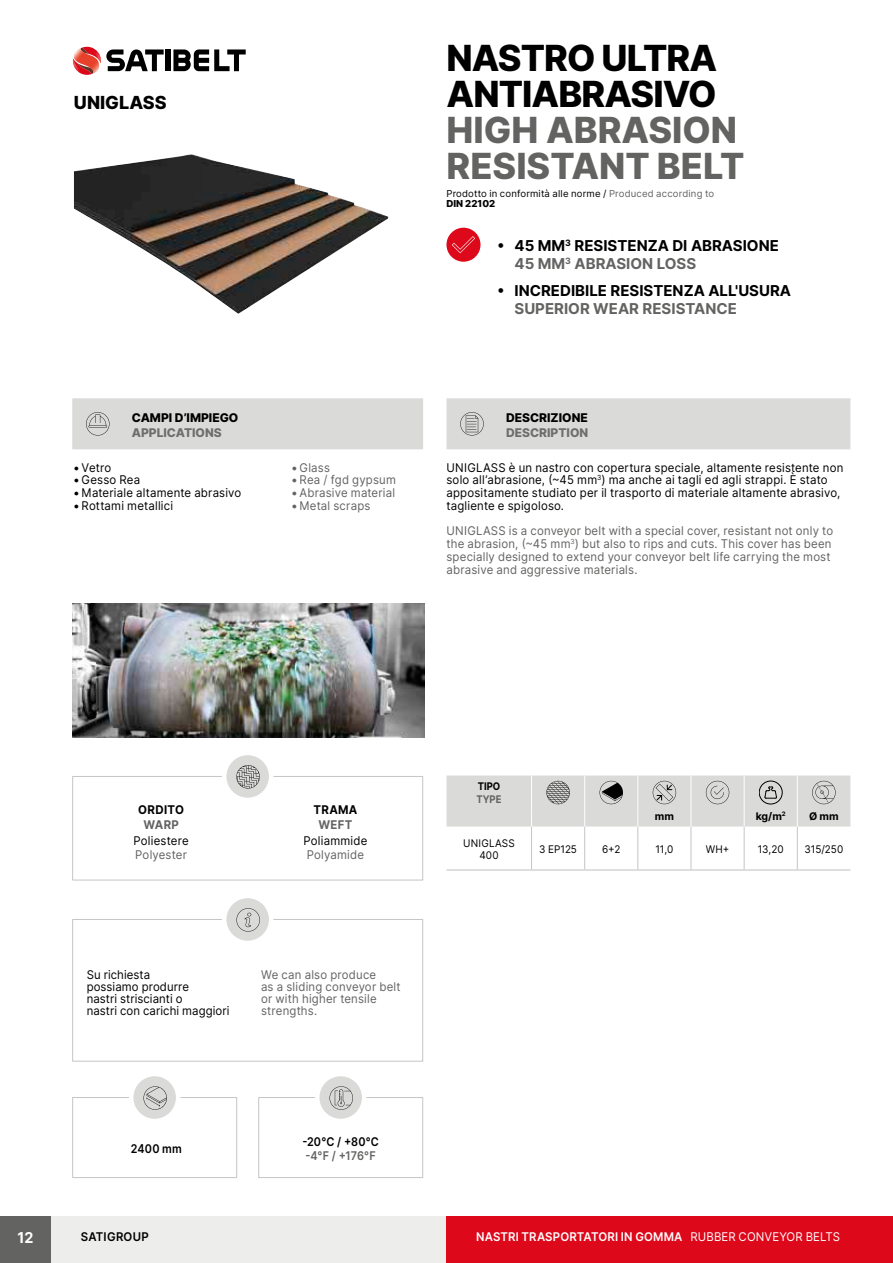
<style>
.page{position:relative;width:893px;height:1263px;background:#fff}
.page>*{position:absolute;margin:0;border:0;box-sizing:border-box;transform-origin:0 0}
.t1{font:800 36px/36px "Inter";color:#636362}
.t2{font:800 36px/36px "Inter";letter-spacing:-.025em;color:#000}
.t3{font:800 18px "Inter";color:#000}
.t4{font:700 15px/18px "Inter";color:#000}
.t5{font:700 15px "Inter";color:#636362}
.t6{font:700 15px "Inter";color:#fff;scale:.95 1}
.t7{font:12px/12.8px "Inter";letter-spacing:.015em;color:#000;scale:.95 1}
.t8{font:12px/12.8px "Inter";letter-spacing:.015em;color:#636362;scale:.95 1}
.t9{font:12px "Inter";letter-spacing:.015em;color:#000}
.t10{font:12px "Inter";letter-spacing:.015em;color:#636362}
.t11{font:600 12px "Inter";letter-spacing:.015em;color:#fff;scale:.95 1}
.t12{font:800 12px "Inter";color:#000}
.t13{font:800 12px "Inter";color:#6e6e6e}
.t14{font:600 12px "Inter";letter-spacing:.015em;color:#000;scale:.9 1}
.t15{font:600 12px "Inter";color:#636362;scale:.9 1}
.t16{font:700 12px "Inter";letter-spacing:.025em;color:#000;scale:.95 1}
.t17{font:600 12px "Inter";letter-spacing:.015em;color:#000;scale:.95 1}
.t18{font:700 12px "Inter";letter-spacing:.03em;color:#636362;scale:.95 1}
.t19{font:10.5px/12px "Inter";letter-spacing:.01em;color:#000;text-align:center;scale:.95 1}
.t20{font:700 10.5px "Inter";color:#000}
.t21{font:700 10.5px "Inter";color:#000;scale:.9 1}
.t22{font:700 10.5px "Inter";color:#636362;scale:.9 1}
.t23{font:9.6px/10.8px "Inter";letter-spacing:.015em;color:#000}
.s1{color:#636362}
.s2{font-weight:800}
.s3{font-weight:400}
</style>
<div class="page">
<div style="left:51px;top:1216px;width:395px;height:47px;background:#ededec"></div>
<div style="left:0;top:1216px;width:51px;height:47px;background:#636362"></div>
<div style="left:72px;top:1097px;width:165px;height:81px;border:1px solid #c5c5c5"></div>
<div style="left:258px;top:1097px;width:165px;height:81px;border:1px solid #c5c5c5"></div>
<div style="left:72px;top:776px;width:351px;height:104px;border:1px solid #c5c5c5"></div>
<div style="left:72px;top:919px;width:351px;height:142px;border:1px solid #c5c5c5"></div>
<svg style="left:131px;top:1074px;width:47px;height:47px"></svg>
<svg style="left:143px;top:1086px;width:24px;height:24px"></svg>
<div style="left:129px;top:1072px;width:51px;height:51px;border:4px solid #fff;border-radius:50%"></div>
<svg style="left:317px;top:1074px;width:47px;height:47px"></svg>
<svg style="left:330px;top:1086px;width:23px;height:24px"></svg>
<div style="left:315px;top:1072px;width:51px;height:51px;border:4px solid #fff;border-radius:50%"></div>
<svg style="left:224px;top:896px;width:47px;height:47px"></svg>
<svg style="left:236px;top:908px;width:24px;height:24px"></svg>
<div style="left:222px;top:894px;width:51px;height:51px;border:4px solid #fff;border-radius:50%"></div>
<svg style="left:224px;top:753px;width:47px;height:47px"></svg>
<svg style="left:236px;top:765px;width:24px;height:23px"></svg>
<div style="left:222px;top:751px;width:51px;height:51px;border:4px solid #fff;border-radius:50%"></div>
<div style="left:446px;top:228px;width:34px;height:34px;background:#de081b;border-radius:50%"></div>
<svg style="left:452px;top:236px;width:23px;height:17px"></svg>
<img style="left:72px;top:604px;width:353px;height:134px">
<img style="left:74px;top:154px;width:314px;height:160px">
<svg style="left:173px;top:49px;width:73px;height:22px"></svg>
<div style="left:166px;top:49px;width:5px;height:22px;background:#000"></div>
<svg style="left:72px;top:47px;width:92px;height:28px"></svg>
<div style="left:446px;top:1216px;width:447px;height:47px;background:#de081b"></div>
<div style="left:72px;top:398px;width:351px;height:51px;background:#dadad9"></div>
<div style="left:446px;top:398px;width:404px;height:51px;background:#dadad9"></div>
<hr style="left:531px;top:826px;width:1px;height:43px;background:#c5c5c5">
<hr style="left:584px;top:826px;width:1px;height:43px;background:#c5c5c5">
<hr style="left:638px;top:826px;width:1px;height:43px;background:#c5c5c5">
<hr style="left:691px;top:826px;width:1px;height:43px;background:#c5c5c5">
<hr style="left:744px;top:826px;width:1px;height:43px;background:#c5c5c5">
<hr style="left:797px;top:826px;width:1px;height:43px;background:#c5c5c5">
<hr style="left:446px;top:869px;width:85px;height:1px;background:#c5c5c5">
<hr style="left:531px;top:869px;width:54px;height:1px;background:#c5c5c5">
<hr style="left:585px;top:869px;width:53px;height:1px;background:#c5c5c5">
<hr style="left:638px;top:869px;width:53px;height:1px;background:#c5c5c5">
<hr style="left:691px;top:869px;width:53px;height:1px;background:#c5c5c5">
<hr style="left:744px;top:869px;width:53px;height:1px;background:#c5c5c5">
<hr style="left:797px;top:869px;width:53px;height:1px;background:#c5c5c5">
<svg style="left:446px;top:775px;width:404px;height:51px;background:#d3d3d2"></svg>
<h2 class="t3" style="left:74px;top:90px;width:94px">UNIGLASS</h2>
<p class="t12" style="left:132px;top:409px;width:108px">CAMPI D’IMPIEGO</p>
<p class="t13" style="left:132px;top:424px;width:91px">APPLICATIONS</p>
<p class="t9" style="left:73px;top:458px;width:40px">•Vetro</p>
<p class="t9" style="left:73px;top:471px;width:69px">• Gesso Rea</p>
<p class="t9" style="left:73px;top:484px;width:170px">• Materiale altamente abrasivo</p>
<p class="t9" style="left:73px;top:497px;width:101px">•Rottami metallici</p>
<p class="t10" style="left:291px;top:458px;width:40px">• Glass</p>
<p class="t10" style="left:291px;top:471px;width:106px">•Rea / fgd gypsum</p>
<p class="t10" style="left:291px;top:484px;width:106px">•Abrasive material</p>
<p class="t10" style="left:291px;top:497px;width:81px">• Metal scraps</p>
<h1 class="t2" style="left:446px;top:39px;width:272px">NASTRO ULTRA<br>ANTIABRASIVO</h1>
<h1 class="t1" style="left:446px;top:111px;width:300px">HIGH ABRASION<br>RESISTANT BELT</h1>
<p class="t23" style="left:446px;top:187px;width:269px">Prodotto in conformità alle norme / <span class="s1">Produced according to<br></span><span class="s2">DIN 22102</span></p>
<p class="t4" style="left:514px;top:236px;width:266px;text-indent:-17px">• 45 MM<sup>3</sup> RESISTENZA DI ABRASIONE<br><span class="s1">45 MM</span><sup>3</sup> <span class="s1">ABRASION LOSS</span></p>
<p class="t4" style="left:497px;top:281px;width:295px">• INCREDIBILE RESISTENZA ALL'USURA</p>
<p class="t5" style="left:514px;top:297px;width:224px">SUPERIOR WEAR RESISTANCE</p>
<p class="t12" style="left:506px;top:409px;width:83px">DESCRIZIONE</p>
<p class="t13" style="left:506px;top:424px;width:84px">DESCRIPTION</p>
<p class="t7" style="left:446px;top:461px;width:419px">UNIGLASS è un nastro con copertura speciale, altamente resistente non solo all’abrasione, (~45 mm<sup>3</sup>) ma anche ai tagli ed agli strappi. È stato appositamente studiato per il trasporto di materiale altamente abrasivo, tagliente e spigoloso.</p>
<p class="t8" style="left:446px;top:524px;width:409px">UNIGLASS is a conveyor belt with a special cover, resistant not only to the abrasion, (~45 mm<sup>3</sup>) but also to rips and cuts. This cover has been specially designed to extend your conveyor belt life carrying the most abrasive and aggressive materials.</p>
<p class="t16" style="left:138px;top:801px;width:50px">ORDITO</p>
<p class="t18" style="left:143px;top:816px;width:39px">WARP</p>
<p class="t7" style="left:134px;top:833px;width:59px">Poliestere</p>
<p class="t8" style="left:135px;top:848px;width:56px">Polyester</p>
<p class="t16" style="left:314px;top:801px;width:48px">TRAMA</p>
<p class="t18" style="left:318px;top:816px;width:37px">WEFT</p>
<p class="t7" style="left:304px;top:833px;width:69px">Poliammide</p>
<p class="t8" style="left:307px;top:848px;width:62px">Polyamide</p>
<p class="t7" style="left:87px;top:969px;width:152px;line-height:12px">Su richiesta<br>possiamo produrre<br>nastri striscianti o<br>nastri con carichi maggiori</p>
<p class="t8" style="left:261px;top:969px;width:148px;line-height:12px">We can also produce<br>as a sliding conveyor belt or with higher tensile strengths.</p>
<p class="t14" style="left:131px;top:1140px;width:58px">2400 mm</p>
<p class="t6" style="left:18px;top:1226px;width:18px">12</p>
<p class="t17" style="left:81px;top:1228px;width:73px">SATIGROUP</p>
<p class="t14" style="left:302px;top:1133px;width:87px">-20°C / +80°C</p>
<p class="t15" style="left:305px;top:1147px;width:80px">-4°F / +176°F</p>
<p class="t21" style="left:478px;top:778px;width:26px">TIPO</p>
<p class="t22" style="left:476px;top:792px;width:29px">TYPE</p>
<p class="t20" style="left:655px;top:808px;width:21px">mm</p>
<p class="t20" style="left:756px;top:808px;width:32px">kg/m<sup>2</sup></p>
<p class="t20" style="left:809px;top:808px;width:31px">Ø mm</p>
<p class="t19" style="left:463px;top:837px;width:56px">UNIGLASS<br>400</p>
<p class="t19" style="left:539px;top:843px;width:41px">3 EP125</p>
<p class="t19" style="left:602px;top:843px;width:21px">6+2</p>
<p class="t19" style="left:655px;top:843px;width:20px">11,0</p>
<p class="t19" style="left:706px;top:843px;width:26px">WH+</p>
<p class="t19" style="left:758px;top:843px;width:29px">13,20</p>
<p class="t19" style="left:804px;top:843px;width:42px">315/250</p>
<p class="t11" style="left:476px;top:1228px;width:384px">NASTRI TRASPORTATORI IN GOMMA <span class="s3">RUBBER CONVEYOR BELTS</span></p>
</div>
